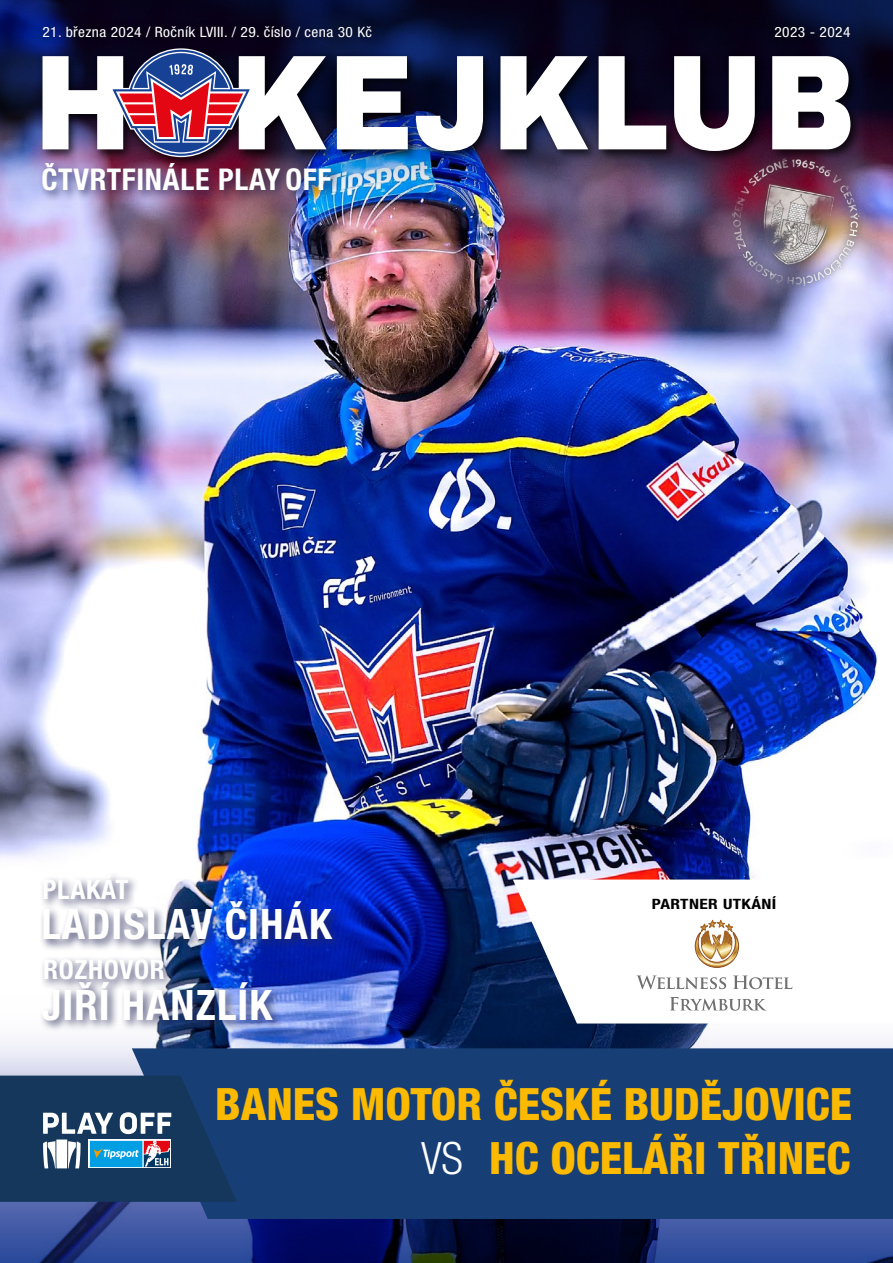
<style>
.page{position:relative;width:893px;height:1263px;background:#fff}
.page>*{position:absolute;margin:0;border:0;box-sizing:border-box;transform-origin:0 0}
.t1{font:800 condensed 44.7px/54.2px "Helvetica Neue LT Pro";color:#fbba00;text-align:right}
.t2{font:700 condensed 42px "Helvetica Neue LT Pro";letter-spacing:.025em;color:#fff}
.t3{font:700 condensed 30px "Helvetica Neue LT Pro";letter-spacing:.025em;color:#fff}
.t4{font:700 condensed 27px "Helvetica Neue LT Pro";letter-spacing:.025em;color:#fff}
.t5{font:condensed 14.25px "Helvetica Neue LT Pro";letter-spacing:.025em;color:#fff;scale:1.08 1}
.t6{font:700 condensed 14.25px "Helvetica Neue LT Pro";letter-spacing:.025em;color:#000;scale:1.22 1}
.s1{font-weight:300;color:#fff}
</style>
<div class="page">
<img style="left:0;top:215px;width:893px;height:773px">
<img style="left:0;top:0;width:893px;height:215px">
<svg style="left:0;top:988px;width:893px;height:275px"></svg>
<div style="left:132px;top:1048px;width:761px;height:171px;background:#183f75"></div>
<div style="left:36px;top:19px;width:343px;height:26px;background:#000;opacity:.75"></div>
<div style="left:767px;top:19px;width:90px;height:26px;background:#000;opacity:.75"></div>
<div style="left:40px;top:870px;width:100px;height:41px;background:#262957;opacity:.75"></div>
<div style="left:40px;top:897px;width:303px;height:55px;background:#262957;opacity:.75"></div>
<div style="left:41px;top:956px;width:135px;height:35px;background:#262957;opacity:.75"></div>
<div style="left:39px;top:978px;width:245px;height:54px;background:#262957;opacity:.75"></div>
<img style="left:730px;top:170px;width:132px;height:117px">
<div style="left:39px;top:44px;width:824px;height:126px;background:#000;opacity:.75"></div>
<svg style="left:337px;top:56px;width:71px;height:93px"></svg>
<svg style="left:416px;top:56px;width:67px;height:95px"></svg>
<svg style="left:500px;top:56px;width:88px;height:93px"></svg>
<svg style="left:599px;top:56px;width:67px;height:93px"></svg>
<svg style="left:674px;top:56px;width:81px;height:95px"></svg>
<svg style="left:772px;top:56px;width:78px;height:93px"></svg>
<svg style="left:43px;top:48px;width:283px;height:109px"></svg>
<svg style="left:513px;top:879px;width:380px;height:144px"></svg>
<div style="left:38px;top:159px;width:306px;height:44px;background:#262957;opacity:.75"></div>
<svg style="left:0;top:1075px;width:237px;height:127px"></svg>
<svg style="left:695px;top:919px;width:44px;height:49px"></svg>
<svg style="left:636px;top:975px;width:90px;height:14px"></svg>
<svg style="left:733px;top:975px;width:59px;height:14px"></svg>
<svg style="left:670px;top:997px;width:97px;height:14px"></svg>
<p class="t5" style="left:43px;top:24px;width:307px">21. března 2024 / Ročník LVIII. / 29. číslo / cena 30 Kč</p>
<p class="t5" style="left:774px;top:24px;width:72px">2023 - 2024</p>
<h3 class="t3" style="left:41px;top:161px;width:291px">ČTVRTFINÁLE PLAY OFF</h3>
<h3 class="t4" style="left:43px;top:873px;width:87px">PLAKÁT</h3>
<h2 class="t2" style="left:41px;top:899px;width:292px">LADISLAV ČIHÁK</h2>
<h3 class="t4" style="left:43px;top:953px;width:123px">ROZHOVOR</h3>
<h2 class="t2" style="left:42px;top:979px;width:231px">JIŘÍ HANZLÍK</h2>
<p class="t6" style="left:652px;top:895px;width:104px">PARTNER UTKÁNÍ</p>
<h1 class="t1" style="left:215px;top:1076px;width:638px">BANES MOTOR ČESKÉ BUDĚJOVICE<br><span class="s1">VS</span> HC OCELÁŘI TŘINEC</h1>
</div>
